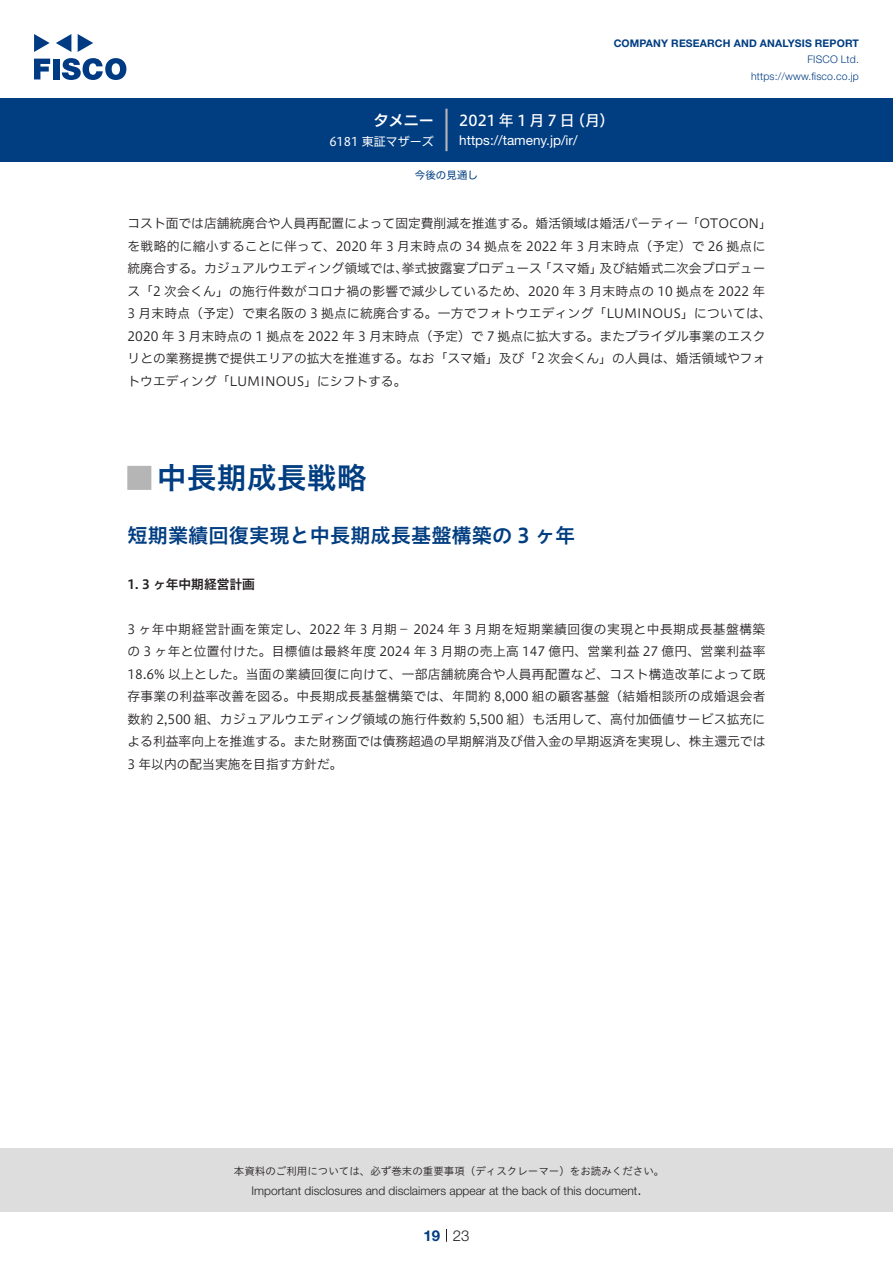
<style>
.page{position:relative;width:893px;height:1263px;background:#fff}
.page>*{position:absolute;margin:0;border:0;box-sizing:border-box;transform-origin:0 0}
.t1{font:30px "Hiragino UD Sans Std N W6";color:#003d81}
.t2{font:700 24px "Koz Go Pro";color:#b5b5b6}
.t3{font:20.25px "Hiragino UD Sans Std W6";color:#003d81}
.t4{font:15px "Hiragino UD Sans F Std N W5";letter-spacing:.195em;color:#fff}
.t5{font:15px "Hiragino UD Sans F Std N W6";color:#fff}
.t6{font:300 15px "Helvetica Neue LT Std";color:#231f20}
.t7{font:700 15px "Helvetica Neue LT Std";color:#003d81}
.t8{font:13.5px "Helvetica Neue LT Std";color:#fff}
.t9{font:12.75px/22.5px "Hiragino UD Sans F Std N W3";color:#231f20}
.t10{font:12.75px "Hiragino UD Sans F Std N W3";letter-spacing:.025em;color:#231f20}
.t11{font:12.75px "Hiragino UD Sans F Std N W6";color:#231f20}
.t12{font:300 12px "Helvetica Neue LT Std";color:#231f20}
.t13{font:12px "Hiragino UD Sans F Std N W4";color:#fff}
.t14{font:10.5px "Hiragino UD Sans Std W3";color:#231f20}
.t15{font:700 10.5px "Helvetica Neue LT Std";letter-spacing:.015em;color:#003d81}
.t16{font:300 10.5px/16.5px "Helvetica Neue LT Std";letter-spacing:.015em;color:#003d81;text-align:right}
.t17{font:10.5px "Hiragino UD Sans F Std N W4";color:#003d81}
</style>
<div class="page">
<div style="left:0;top:1148px;width:893px;height:64px;background:#ddd"></div>
<svg style="left:34px;top:59px;width:16px;height:20px"></svg>
<div style="left:53px;top:59px;width:6px;height:20px;background:#003a83"></div>
<svg style="left:62px;top:58px;width:64px;height:22px"></svg>
<svg style="left:34px;top:34px;width:16px;height:18px"></svg>
<svg style="left:78px;top:34px;width:15px;height:18px"></svg>
<svg style="left:56px;top:34px;width:15px;height:18px"></svg>
<div style="left:0;top:98px;width:893px;height:64px;background:#003d81"></div>
<hr style="left:445px;top:109px;width:3px;height:42px;background:#b5b5b6">
<svg style="left:446px;top:1229px;width:1px;height:13px"></svg>
<p class="t15" style="left:614px;top:37px;width:247px">COMPANY RESEARCH AND ANALYSIS REPORT</p>
<p class="t16" style="left:751px;top:51px;width:109px">FISCO Ltd. https://www.fisco.co j p.</p>
<p class="t5" style="left:374px;top:109px;width:62px">タメニー</p>
<p class="t13" style="left:329px;top:132px;width:106px">6181 東証マザーズ</p>
<p class="t4" style="left:459px;top:109px;width:117px">2021年1月7日</p>
<p class="t4" style="left:570px;top:109px;width:46px">（月(</p>
<p class="t8" style="left:459px;top:132px;width:120px">https://tameny j p. /i r/</p>
<p class="t17" style="left:415px;top:167px;width:64px">今後の見通し</p>
<p class="t9" style="left:128px;top:211px;width:562px">コスト面では店舗統廃合や人員再配置によって固定費削減を推進する。婚活領域は婚活パーティー</p>
<p class="t10" style="left:128px;top:236px;width:639px">を戦略的に縮小することに伴って、2020 年 3 月末時点の 34 拠点を 2022 年 3 月末時点（予定）で 26 拠点に</p>
<p class="t9" style="left:600px;top:256px;width:167px">及び結婚式二次会プロデュー</p>
<p class="t9" style="left:687px;top:211px;width:87px">「OTOCON「</p>
<p class="t9" style="left:402px;top:256px;width:142px">挙式披露宴プロデュース</p>
<p class="t9" style="left:128px;top:256px;width:646px">統廃合する。カジュアルウエディング領域では、<br>ス「2 次会くん」の施行件数がコロナ禍の影響で減少しているため、2020 年 3 月末時点の 10 拠点を 2022 年3 月末時点（予定）で東名阪の 3 拠点に統廃合する。一方でフォトウエディング「LUMINOUS」については、2020 年 3 月末時点の 1 拠点を 2022 年 3 月末時点（予定）で 7 拠点に拡大する。またブライダル事業のエスクリとの業務提携で提供エリアの拡大を推進する。なお「スマ婚」及び「2 次会くん」の人員は、婚活領域やフォトウエディング「LUMINOUS」にシフトする。</p>
<p class="t9" style="left:539px;top:256px;width:65px">「スマ婚」</p>
<h1 class="t1" style="left:157px;top:455px;width:211px">中長期成長戦略</h1>
<h2 class="t2" style="left:128px;top:462px;width:25px">█</h2>
<h3 class="t3" style="left:128px;top:520px;width:449px">短期業績回復実現と中長期成長基盤構築の 3 ヶ年</h3>
<p class="t11" style="left:128px;top:574px;width:129px">1. 3 ヶ年中期経営計画</p>
<p class="t9" style="left:128px;top:617px;width:639px;text-align:justify">3 ヶ年中期経営計画を策定し、2022 年 3 月期− 2024 年 3 月期を短期業績回復の実現と中長期成長基盤構築の 3 ヶ年と位置付けた。目標値は最終年度 2024 年 3 月期の売上高 147 億円、営業利益 27 億円、営業利益率18.6% 以上とした。当面の業績回復に向けて、一部店舗統廃合や人員再配置など、コスト構造改革によって既存事業の利益率改善を図る。中長期成長基盤構築では、年間約 8,000 組の顧客基盤（結婚相談所の成婚退会者数約 2,500 組、カジュアルウエディング領域の施行件数約 5,500 組）も活用して、高付加価値サービス拡充による利益率向上を推進する。また財務面では債務超過の早期解消及び借入金の早期返済を実現し、株主還元では3 年以内の配当実施を目指す方針だ。</p>
<p class="t14" style="left:234px;top:1163px;width:432px">本資料のご利用については、必ず巻末の重要事項（ディスクレーマー）をお読みください。</p>
<p class="t6" style="left:637px;top:1180px;width:6px">.</p>
<p class="t12" style="left:251px;top:1183px;width:387px">Important disclosures and disclaimers appear at the back of this document</p>
<p class="t7" style="left:423px;top:1226px;width:18px">19</p>
<p class="t6" style="left:453px;top:1226px;width:18px">23</p>
</div>
